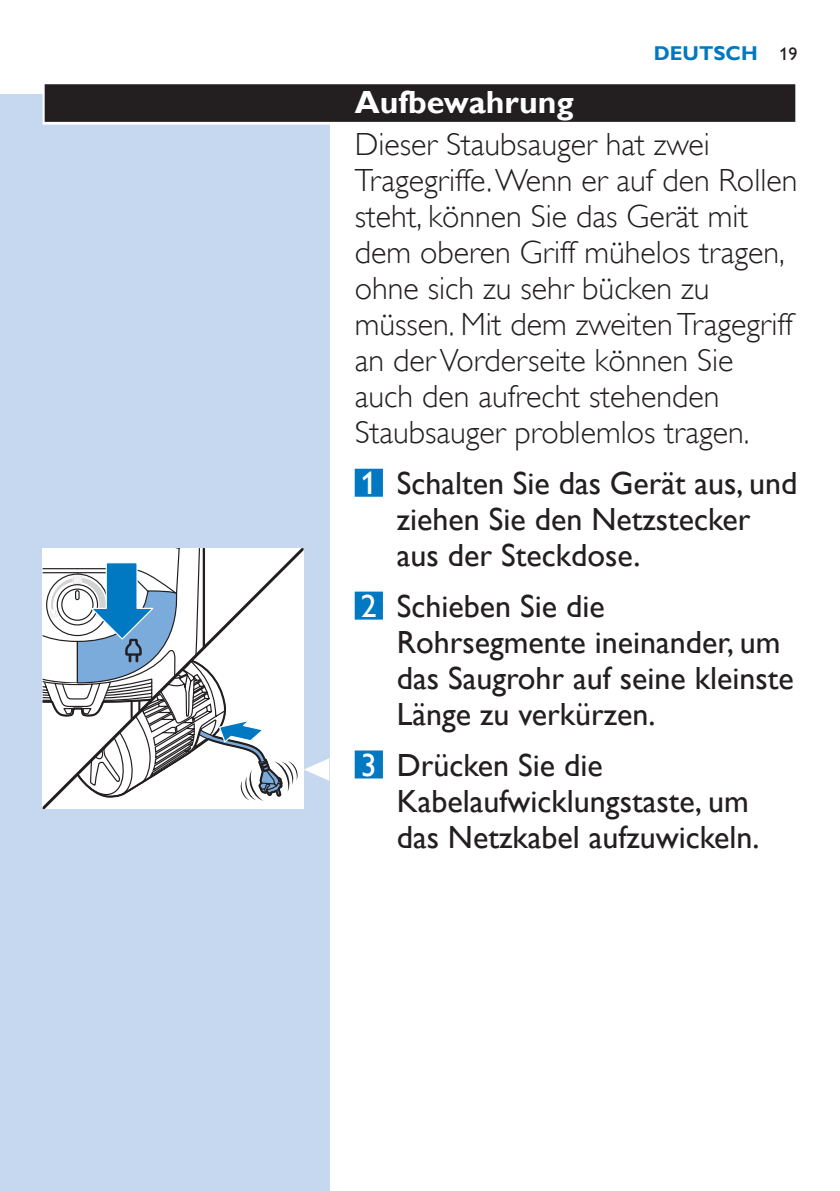
<style>
.page{position:relative;width:840px;height:1191px;background:#fff}
.page>*{position:absolute;margin:0;border:0;box-sizing:border-box;transform-origin:0 0}
.t1{font:32px/36px "Gill Sans Alt One WGL Light";color:#231f20}
.t2{font:32px/36px "Gill Sans Alt One WGL";color:#231f20}
.t3{font:700 32px "Gill Sans Alt One WGL";color:#fff}
.t4{font:700 20px "Gill Sans Alt One WGL";color:#0079c2}
.s1{font-weight:400;font-size:18px;color:#231f20}
.s2{color:#fff}
</style>
<div class="page">
<div style="left:0;top:95px;width:329px;height:1096px;background:#c6d8ef"></div>
<div style="left:43px;top:83px;width:754px;height:42px;background:#fff"></div>
<div style="left:45px;top:84px;width:749px;height:38px;background:#231f20"></div>
<div style="left:354px;top:469px;width:29px;height:28px;background:#0079c2"></div>
<div style="left:354px;top:591px;width:29px;height:28px;background:#0079c2"></div>
<div style="left:354px;top:750px;width:29px;height:28px;background:#0079c2"></div>
<svg style="left:303px;top:548px;width:26px;height:261px"></svg>
<svg style="left:43px;top:548px;width:260px;height:261px;background:#d2dae0"></svg>
<p class="t4" style="left:653px;top:40px;width:145px">DEUTSCH <span class="s1">19</span></p>
<p class="t3" style="left:354px;top:80px;width:220px">Aufbewahrung</p>
<p class="t1" style="left:354px;top:126px;width:444px">Dieser Staubsauger hat zwei<br>Tragegriffe. Wenn er auf den Rollen steht, können Sie das Gerät mit dem oberen Griff mühelos tragen, ohne sich zu sehr bücken zu müssen. Mit dem zweiten Tragegriff an der Vorderseite können Sie auch den aufrecht stehenden<br>Staubsauger problemlos tragen.</p>
<p class="t2" style="left:396px;top:464px;width:402px;text-indent:-36px"><span class="s2">1</span> Schalten Sie das Gerät aus, und ziehen Sie den Netzstecker aus der Steckdose.</p>
<p class="t2" style="left:396px;top:587px;width:398px;text-indent:-36px"><span class="s2">2</span> Schieben Sie die<br>Rohrsegmente ineinander, um das Saugrohr auf seine kleinste<br>Länge zu verkürzen.</p>
<p class="t2" style="left:396px;top:746px;width:364px;text-indent:-36px"><span class="s2">3</span> Drücken Sie die<br>Kabelaufwicklungstaste, um das Netzkabel aufzuwickeln.</p>
</div>
